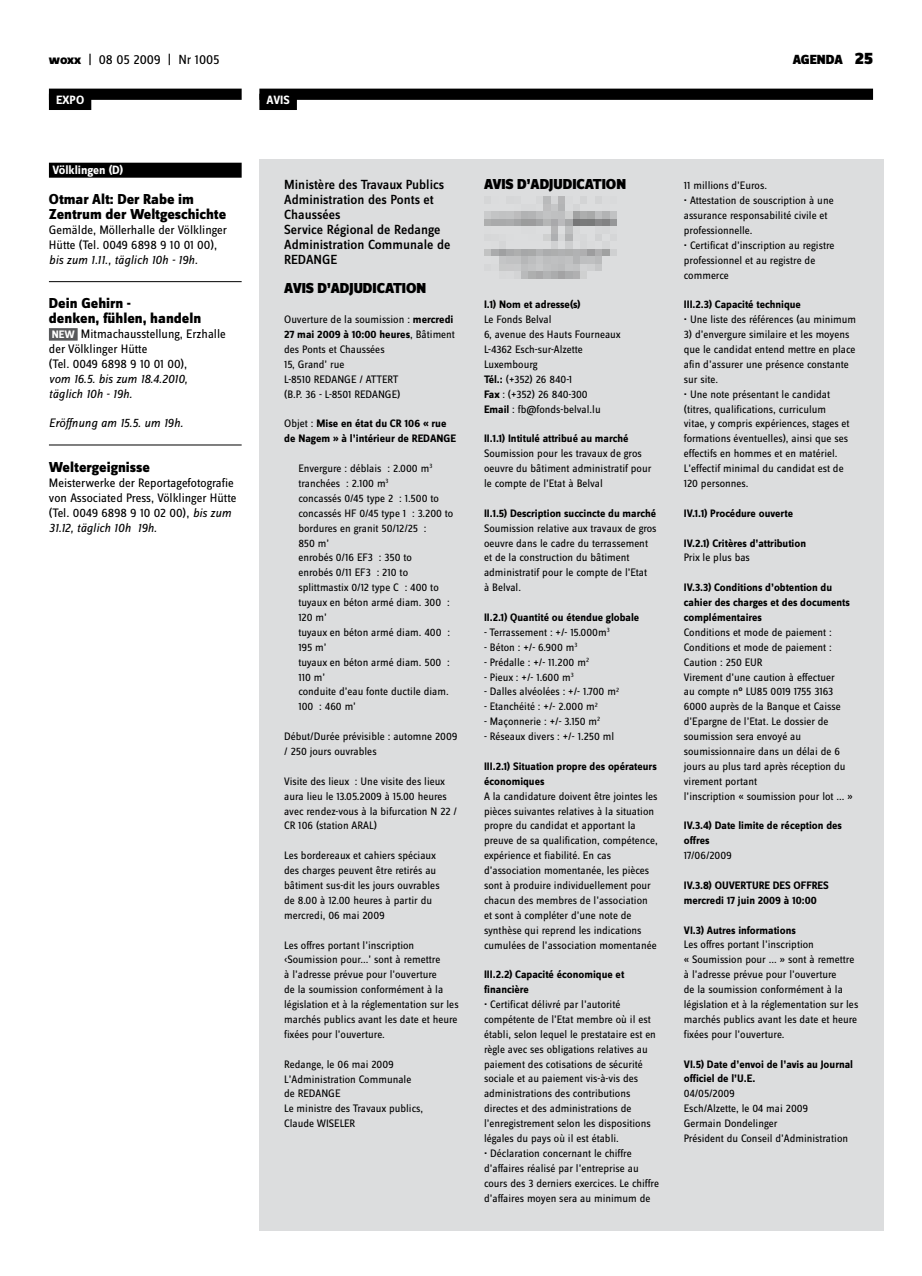
<style>
.page{position:relative;width:922px;height:1276px;background:#fff}
.page>*{position:absolute;margin:0;border:0;box-sizing:border-box;transform-origin:0 0}
.t1{font:800 15px/14.9px "Zine Sans Dis";color:#000}
.t2{font:900 15px "Zine Sans Dis";color:#000}
.t3{font:500 13.75px/14.9px "Zine Sans Dis";color:#000}
.t4{font:13.75px "Zine Sans Dis";color:#000}
.t5{font:900 13.75px "Zine Sans Dis";color:#000}
.t6{font:12.75px/14.9px "Zine Sans Dis";color:#000}
.t7{font:italic 12.75px/14.9px "Zine Sans Dis";color:#000}
.t8{font:700 12.5px "Zine Sans Dis";color:#fff}
.t9{font:11.25px/14.9px "Zine Sans Dis";color:#000}
.t10{font:700 11.25px/14.9px "Zine Sans Dis";color:#000}
.s1{font-weight:800}
.s2{font-size:17.5px}
.s3{font-weight:700;font-size:11.25px;color:#fff}
.s4{font-style:italic}
.s5{font-weight:700}
.s6{font-weight:400}
</style>
<div class="page">
<div style="left:49px;top:163px;width:192px;height:15px;background:#000"></div>
<hr style="left:49px;top:281px;width:192px;height:1px;background:#000">
<div style="left:49px;top:328px;width:29px;height:13px;background:#58595b"></div>
<hr style="left:49px;top:445px;width:192px;height:1px;background:#000">
<div style="left:49px;top:89px;width:192px;height:11px;background:#000"></div>
<div style="left:49px;top:94px;width:42px;height:16px;background:#000"></div>
<div style="left:259px;top:89px;width:613px;height:11px;background:#000"></div>
<div style="left:259px;top:94px;width:38px;height:16px;background:#000"></div>
<div style="left:259px;top:159px;width:624px;height:1072px;background:#dcddde"></div>
<img style="left:484px;top:197px;width:132px;height:82px">
<p class="t4" style="left:49px;top:53px;width:172px"><span class="s1">woxx</span> | 08 05 2009 | Nr 1005</p>
<p class="t5" style="left:792px;top:53px;width:82px">AGENDA <span class="s2">25</span></p>
<p class="t8" style="left:56px;top:93px;width:30px">EXPO</p>
<p class="t8" style="left:266px;top:93px;width:25px">AVIS</p>
<p class="t8" style="left:52px;top:164px;width:72px">Völklingen (D)</p>
<h1 class="t1" style="left:49px;top:193px;width:179px">Otmar Alt: Der Rabe im<br>Zentrum der Weltgeschichte</h1>
<p class="t6" style="left:49px;top:223px;width:180px">Gemälde, Möllerhalle der Völklinger<br>Hütte (Tel. 0049 6898 9 10 01 00),</p>
<p class="t7" style="left:49px;top:252px;width:150px">bis zum 1.11., täglich 10h - 19h.</p>
<h1 class="t1" style="left:49px;top:297px;width:154px">Dein Gehirn -<br>denken, fühlen, handeln</h1>
<p class="t6" style="left:49px;top:327px;width:178px"><span class="s3">NEW</span> Mitmachausstellung, Erzhalle der Völklinger Hütte<br>(Tel. 0049 6898 9 10 01 00),</p>
<p class="t7" style="left:49px;top:371px;width:140px">vom 16.5. bis zum 18.4.2010, täglich 10h - 19h.</p>
<p class="t7" style="left:49px;top:416px;width:136px">Eröffnung am 15.5. um 19h.</p>
<h1 class="t1" style="left:49px;top:460px;width:102px">Weltergeignisse</h1>
<p class="t6" style="left:49px;top:476px;width:189px">Meisterwerke der Reportagefotografie von Associated Press, Völklinger Hütte (Tel. 0049 6898 9 10 02 00), <span class="s4">bis zum 31.12, täglich 10h 19h.</span></p>
<p class="t3" style="left:284px;top:178px;width:168px">Ministère des Travaux Publics<br>Administration des Ponts et<br>Chaussées<br>Service Régional de Redange<br>Administration Communale de<br>REDANGE</p>
<h1 class="t2" style="left:284px;top:280px;width:142px">AVIS D’ADJUDICATION</h1>
<p class="t9" style="left:284px;top:313px;width:172px">Ouverture de la soumission : <span class="s5">mercredi<br>27 mai 2009 à 10:00 heures</span>, Bâtiment des Ponts et Chaussées<br>15, Grand’ rue<br>L-8510 REDANGE / ATTERT<br>(B.P. 36 - L-8501 REDANGE)</p>
<p class="t10" style="left:284px;top:417px;width:173px"><span class="s6">Objet :</span> Mise en état du CR 106 « rue de Nagem » à l’intérieur de REDANGE</p>
<p class="t9" style="left:298px;top:462px;width:156px">Envergure : déblais : 2.000 m<sup>3 </sup>tranchées : 2.100 m<sup>3<br></sup>concassés 0/45 type 2 : 1.500 to concassés HF 0/45 type 1 : 3.200 to bordures en granit 50/12/25 :<br>850 m’<br>enrobés 0/16 EF3 : 350 to<br>enrobés 0/11 EF3 : 210 to splittmastix 0/12 type C : 400 to tuyaux en béton armé diam. 300 :<br>120 m’<br>tuyaux en béton armé diam. 400 :<br>195 m’<br>tuyaux en béton armé diam. 500 :<br>110 m’<br>conduite d’eau fonte ductile diam.<br>100 : 460 m’</p>
<p class="t9" style="left:284px;top:729px;width:174px">Début/Durée prévisible : automne 2009 / 250 jours ouvrables</p>
<p class="t9" style="left:284px;top:774px;width:174px">Visite des lieux : Une visite des lieux aura lieu le 13.05.2009 à 15.00 heures avec rendez-vous à la bifurcation N 22 / CR 106 (station ARAL)</p>
<p class="t9" style="left:284px;top:848px;width:157px">Les bordereaux et cahiers spéciaux des charges peuvent être retirés au bâtiment sus-dit les jours ouvrables de 8.00 à 12.00 heures à partir du mercredi, 06 mai 2009</p>
<p class="t9" style="left:284px;top:938px;width:176px">Les offres portant l’inscription ‹Soumission pour...’ sont à remettre<br>à l’adresse prévue pour l’ouverture<br>de la soumission conformément à la législation et à la réglementation sur les marchés publics avant les date et heure fixées pour l’ouverture.</p>
<p class="t9" style="left:284px;top:1057px;width:140px">Redange, le 06 mai 2009<br>L’Administration Communale de REDANGE<br>Le ministre des Travaux publics,<br>Claude WISELER</p>
<h1 class="t2" style="left:484px;top:176px;width:143px">AVIS D’ADJU DICATIO N</h1>
<p class="t10" style="left:484px;top:298px;width:98px">I.1) Nom et adresse(s)</p>
<p class="t9" style="left:484px;top:313px;width:138px">Le Fonds Belval<br>6, avenue des Hauts Fourneaux<br>L-4362 Esch-sur-Alzette<br>Luxembourg<br><span class="s5">Tél.:</span> (+352) 26 840-1<br><span class="s5">Fax</span> : (+352) 26 840-300<br><span class="s5">Email</span> : fb@fonds-belval.lu</p>
<p class="t10" style="left:484px;top:432px;width:146px">II.1.1) Intitulé attribué au marché</p>
<p class="t9" style="left:484px;top:447px;width:169px">Soumission pour les travaux de gros oeuvre du bâtiment administratif pour le compte de l’Etat à Belval</p>
<p class="t10" style="left:484px;top:506px;width:174px">II.1.5) Description succincte du marché</p>
<p class="t9" style="left:484px;top:521px;width:174px">Soumission relative aux travaux de gros oeuvre dans le cadre du terrassement et de la construction du bâtiment administratif pour le compte de l’Etat<br>à Belval.</p>
<p class="t10" style="left:484px;top:610px;width:157px">II.2.1) Quantité ou étendue globale</p>
<p class="t9" style="left:484px;top:625px;width:127px">- Terrassement : +/- 15.000m<sup>3</sup></p>
<p class="t9" style="left:484px;top:640px;width:95px">- Béton : +/- 6.900 m<sup>3</sup></p>
<p class="t9" style="left:484px;top:655px;width:106px">- Prédalle : +/- 11.200 m<sup>2</sup></p>
<p class="t9" style="left:484px;top:670px;width:91px">- Pieux : +/- 1.600 m<sup>3</sup></p>
<p class="t9" style="left:484px;top:685px;width:136px">- Dalles alvéolées : +/- 1.700 m<sup>2</sup></p>
<p class="t9" style="left:484px;top:700px;width:115px">- Etanchéité : +/- 2.000 m<sup>2</sup></p>
<p class="t9" style="left:484px;top:714px;width:118px">- Maçonnerie : +/- 3.150 m<sup>2</sup></p>
<p class="t9" style="left:484px;top:729px;width:132px">- Réseaux divers : +/- 1.250 ml</p>
<p class="t10" style="left:484px;top:759px;width:174px">III.2.1) Situation propre des opérateurs économiques</p>
<p class="t9" style="left:484px;top:789px;width:175px">A la candidature doivent être jointes les pièces suivantes relatives à la situation propre du candidat et apportant la preuve de sa qualification, compétence, expérience et fiabilité. En cas d’association momentanée, les pièces sont à produire individuellement pour chacun des membres de l’association et sont à compléter d’une note de synthèse qui reprend les indications cumulées de l’association momentanée</p>
<p class="t10" style="left:484px;top:967px;width:142px">III.2.2) Capacité économique et financière</p>
<p class="t9" style="left:484px;top:997px;width:173px">• Certificat délivré par l’autorité compétente de l’Etat membre où il est établi, selon lequel le prestataire est en règle avec ses obligations relatives au paiement des cotisations de sécurité sociale et au paiement vis-à-vis des administrations des contributions directes et des administrations de l’enregistrement selon les dispositions légales du pays où il est établi.</p>
<p class="t9" style="left:484px;top:1146px;width:176px">• Déclaration concernant le chiffre d’affaires réalisé par l’entreprise au cours des 3 derniers exercices. Le chiffre d’affaires moyen sera au minimum de</p>
<p class="t9" style="left:683px;top:179px;width:85px">11 millions d’Euros.</p>
<p class="t9" style="left:683px;top:194px;width:151px">• Attestation de souscription à une assurance responsabilité civile et professionnelle.</p>
<p class="t9" style="left:683px;top:238px;width:152px">• Certificat d’inscription au registre professionnel et au registre de commerce</p>
<p class="t10" style="left:683px;top:298px;width:119px">III.2.3) Capacité technique</p>
<p class="t9" style="left:683px;top:313px;width:174px">• Une liste des références (au minimum</p>
<p class="t9" style="left:683px;top:328px;width:173px">3) d’envergure similaire et les moyens que le candidat entend mettre en place afin d’assurer une présence constante sur site.</p>
<p class="t9" style="left:683px;top:387px;width:167px">• Une note présentant le candidat (titres, qualifications, curriculum vitae, y compris expériences, stages et formations éventuelles), ainsi que ses effectifs en hommes et en matériel.<br>L’effectif minimal du candidat est de 120 personnes.</p>
<p class="t10" style="left:683px;top:506px;width:111px">IV.1.1) Procédure ouverte</p>
<p class="t10" style="left:683px;top:536px;width:124px">IV.2.1) Critères d’attribution</p>
<p class="t9" style="left:683px;top:551px;width:68px">Prix le plus bas</p>
<p class="t10" style="left:683px;top:581px;width:167px">IV.3.3) Conditions d’obtention du cahier des charges et des documents complémentaires</p>
<p class="t9" style="left:683px;top:625px;width:170px">Conditions et mode de paiement :<br>Conditions et mode de paiement :<br>Caution : 250 EUR<br>Virement d’une caution à effectuer<br>au compte n° LU85 0019 1755 3163<br>6000 auprès de la Banque et Caisse d’Epargne de l’Etat. Le dossier de soumission sera envoyé au soumissionnaire dans un délai de 6 jours au plus tard après réception du virement portant<br>l’inscription « soumission pour lot ... »</p>
<p class="t10" style="left:683px;top:819px;width:160px">IV.3.4) Date limite de réception des offres</p>
<p class="t9" style="left:683px;top:848px;width:49px">17/06/2009</p>
<p class="t10" style="left:683px;top:878px;width:146px">IV.3.8) OUVERTURE DES OFFRES mercredi 17 juin 2009 à 10:00</p>
<p class="t10" style="left:683px;top:923px;width:113px">VI.3) Autres informations</p>
<p class="t9" style="left:683px;top:938px;width:176px">Les offres portant l’inscription<br>« Soumission pour ... » sont à remettre à l’adresse prévue pour l’ouverture<br>de la soumission conformément à la législation et à la réglementation sur les marchés publics avant les date et heure fixées pour l’ouverture.</p>
<p class="t10" style="left:683px;top:1057px;width:171px">VI.5) Date d’envoi de l’avis au Journal officiel de l’U.E.</p>
<p class="t9" style="left:683px;top:1087px;width:166px">04/05/2009<br>Esch/Alzette, le 04 mai 2009<br>Germain Dondelinger<br>Président du Conseil d’Administration</p>
</div>
